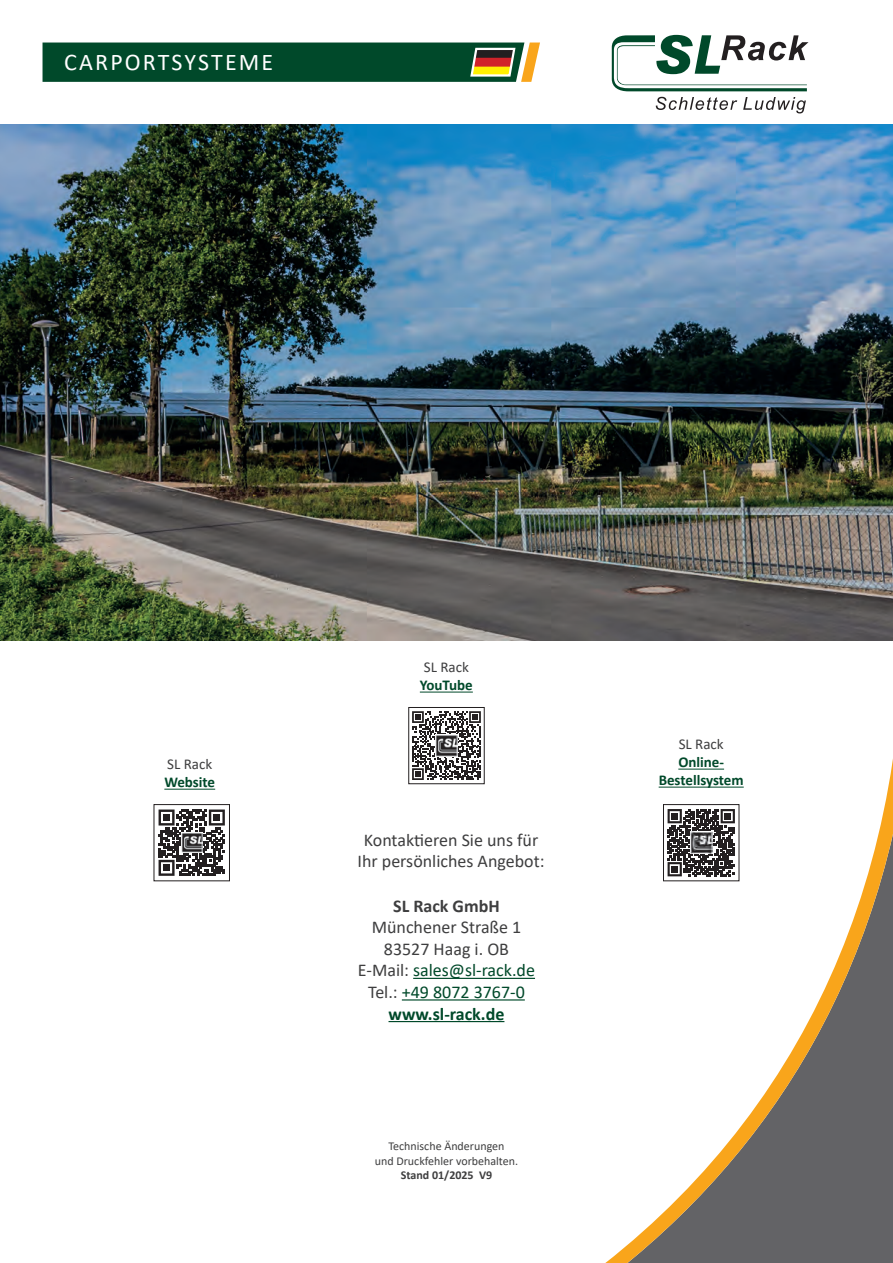
<style>
.page{position:relative;width:893px;height:1263px;background:#fff}
.page>*{position:absolute;margin:0;border:0;box-sizing:border-box;transform-origin:0 0}
.t1{font:24px "Calibri";letter-spacing:.09em;color:#fff}
.t2{font:18px/21.6px "Calibri";color:#3e3e3f;text-align:center}
.t3{font:700 18px "Calibri";color:#3e3e3f}
.t4{font:700 15px/18px "Calibri";color:#00492a;text-align:center}
.t5{font:15px "Calibri";color:#3e3e3f}
.t6{font:12px/14.4px "Calibri";color:#3e3e3f;text-align:center}
.t7{font:700 12px "Calibri";color:#3e3e3f}
.s1{color:#00492a}
.s2{font-weight:700;color:#00492a}
</style>
<div class="page">
<hr style="left:413px;top:978px;width:122px;height:1px;background:#00492a">
<hr style="left:402px;top:999px;width:123px;height:1px;background:#00492a">
<hr style="left:389px;top:1021px;width:115px;height:1px;background:#00492a">
<hr style="left:420px;top:691px;width:53px;height:1px;background:#00492a">
<svg style="left:412px;top:711px;width:69px;height:69px"></svg>
<img style="left:436px;top:735px;width:21px;height:21px">
<div style="left:409px;top:707px;width:75px;height:77px;border:1px solid #231f20"></div>
<svg style="left:159px;top:809px;width:66px;height:67px"></svg>
<div style="left:163px;top:814px;width:7px;height:7px;background:#231f20"></div>
<div style="left:213px;top:814px;width:7px;height:7px;background:#231f20"></div>
<div style="left:163px;top:864px;width:7px;height:7px;background:#231f20"></div>
<img style="left:181px;top:832px;width:21px;height:21px">
<div style="left:154px;top:804px;width:76px;height:77px;border:1px solid #231f20"></div>
<hr style="left:164px;top:789px;width:51px;height:1px;background:#00492a">
<img style="left:0;top:125px;width:893px;height:515px">
<svg style="left:584px;top:570px;width:309px;height:693px"></svg>
<svg style="left:656px;top:97px;width:81px;height:13px"></svg>
<svg style="left:743px;top:97px;width:63px;height:16px"></svg>
<svg style="left:612px;top:35px;width:196px;height:56px"></svg>
<svg style="left:43px;top:43px;width:497px;height:39px;background:#165230"></svg>
<div style="left:663px;top:805px;width:76px;height:75px;background:#fff"></div>
<svg style="left:668px;top:809px;width:67px;height:67px"></svg>
<img style="left:690px;top:831px;width:22px;height:23px">
<div style="left:663px;top:804px;width:76px;height:77px;border:1px solid #231f20"></div>
<h1 class="t1" style="left:64px;top:45px;width:210px">CARPORTSYSTEME</h1>
<p class="t5" style="left:167px;top:754px;width:47px">SL Rack</p>
<p class="t4" style="left:164px;top:773px;width:52px">Website</p>
<p class="t5" style="left:424px;top:657px;width:47px">SL Rack</p>
<p class="t4" style="left:420px;top:676px;width:55px">YouTube</p>
<p class="t2" style="left:358px;top:828px;width:189px">Kontaktieren Sie uns für<br>Ihr persönliches Angebot:</p>
<p class="t3" style="left:393px;top:893px;width:108px">SL Rack GmbH</p>
<p class="t2" style="left:358px;top:916px;width:179px">Münchener Straße 1<br>83527 Haag i. OB<br>E-Mail: <span class="s1">sales@sl-rack.de<br></span>Tel.: <span class="s1">+49 8072 3767-0 </span><span class="s2">www.sl-rack.de</span></p>
<p class="t6" style="left:375px;top:1138px;width:145px">Technische Änderungen<br>und Druckfehler vorbehalten.</p>
<p class="t7" style="left:401px;top:1166px;width:93px">Stand 01/2025 V9</p>
<p class="t5" style="left:679px;top:734px;width:47px">SL Rack</p>
<p class="t4" style="left:659px;top:753px;width:87px">Online-<br>Bestellsystem</p>
</div>
